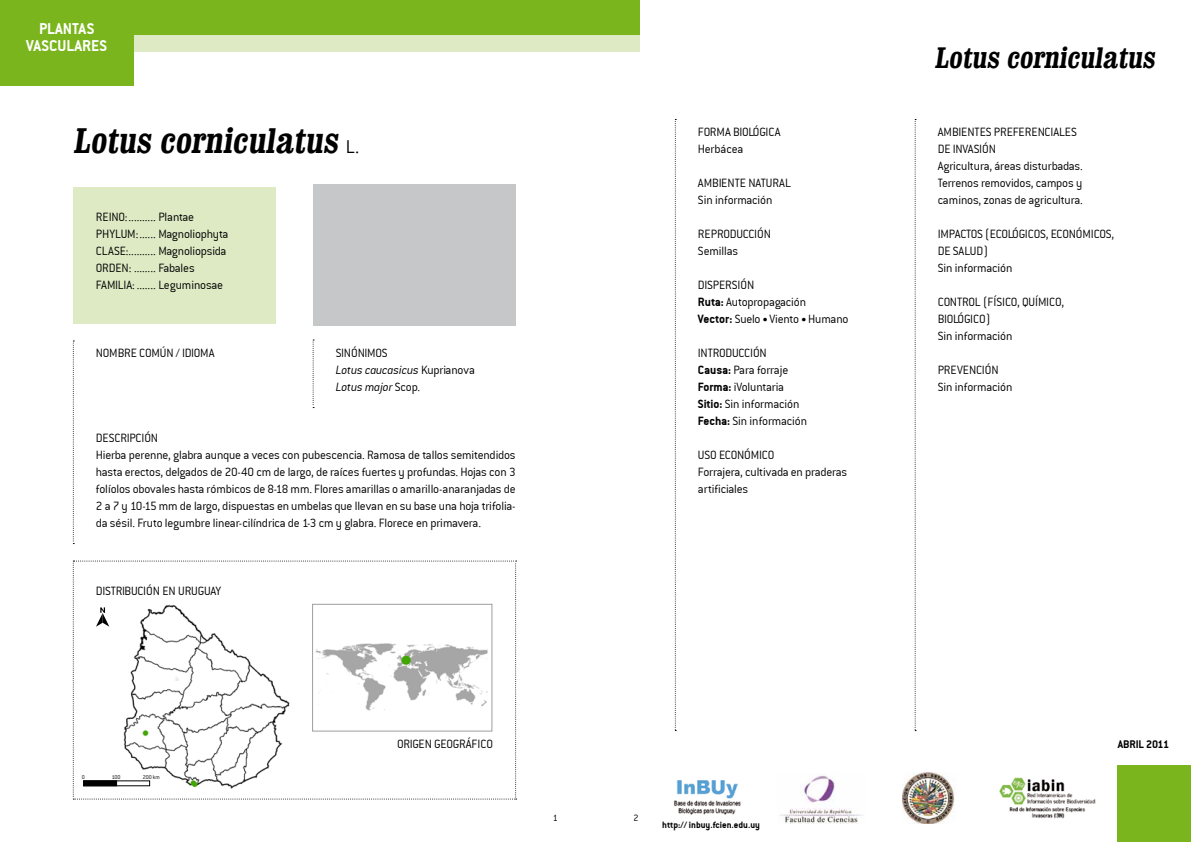
<style>
.page{position:relative;width:1191px;height:842px;background:#fff}
.page>*{position:absolute;margin:0;border:0;box-sizing:border-box;transform-origin:0 0}
.t1{font:700 condensed 36px "Clarendon";color:#000}
.t2{font:700 condensed 30px "Clarendon";color:#000}
.t3{font:17px/17px "Conduit ITCTT Bold";color:#fff;text-align:center}
.t4{font:13px/17px "Conduit ITCTT Light";letter-spacing:-.015em;color:#000}
.t5{font:italic 13px/17px "Conduit ITCTT Light";letter-spacing:-.015em;color:#000}
.t6{font:12px "Conduit ITCTT Bold";letter-spacing:-.01em;color:#000}
.t7{font:10px "Conduit ITCTT Bold";color:#000}
.t8{font:10px "Conduit ITCTT Light";color:#000}
.t9{font:6px "Conduit ITCTT Light";color:#000}
.s1{font-family:"Conduit ITCTT Light";font-weight:400;font-stretch:normal;font-size:20px}
.s2{font-style:normal}
.s3{font-family:"Conduit ITCTT Bold"}
.s4{font-family:"Conduit ITCTT Bold";font-size:11px}
</style>
<div class="page">
<div style="left:73px;top:187px;width:203px;height:136px;background:#ddeac4"></div>
<div style="left:0;top:34px;width:639px;height:17px;background:#ddeac4"></div>
<div style="left:0;top:0;width:639px;height:34px;background:#7ab51d"></div>
<div style="left:0;top:0;width:133px;height:85px;background:#7ab51d"></div>
<div style="left:1117px;top:765px;width:74px;height:77px;background:#7ab51d"></div>
<svg style="left:73px;top:340px;width:1px;height:204px"></svg>
<svg style="left:313px;top:340px;width:1px;height:68px"></svg>
<img style="left:674px;top:780px;width:67px;height:35px">
<img style="left:902px;top:773px;width:53px;height:51px">
<img style="left:780px;top:775px;width:83px;height:48px">
<img style="left:999px;top:778px;width:96px;height:41px">
<svg style="left:675px;top:119px;width:1px;height:612px"></svg>
<svg style="left:914px;top:119px;width:2px;height:612px"></svg>
<div style="left:314px;top:184px;width:201px;height:142px;background:#c6c7c8"></div>
<svg style="left:73px;top:561px;width:443px;height:238px"></svg>
<h3 class="t3" style="left:26px;top:20px;width:82px">PLANTAS<br>VASCULARES</h3>
<h1 class="t1" style="left:73px;top:118px;width:287px">Lotus corniculatus <span class="s1">L .</span></h1>
<p class="t4" style="left:96px;top:208px;width:134px">REINO:.......... Plantae<br>PHYLUM:...... Magnoliophyta<br>CLASE:.......... Magnoliopsida<br>ORDEN: ........ Fabales<br>FAMILIA: ....... Leguminosae</p>
<p class="t4" style="left:96px;top:344px;width:120px">NOMBRE COMÚN / IDIOMA</p>
<p class="t5" style="left:336px;top:345px;width:141px"><span class="s2">SINÓNIMOS<br></span>Lotus caucasicus <span class="s2">Kuprianova<br></span>Lotus major <span class="s2">Scop.</span></p>
<p class="t4" style="left:96px;top:429px;width:421px">DESCRIPCIÓN<br>Hierba perenne, glabra aunque a veces con pubescencia. Ramosa de tallos semitendidos hasta erectos, delgados de 20-40 cm de largo, de raíces fuertes y profundas. Hojas con 3 folíolos obovales hasta rómbicos de 8-18 mm. Flores amarillas o amarillo-anaranjadas de 2 a 7 y 10-15 mm de largo, dispuestas en umbelas que llevan en su base una hoja trifolia&shy;da sésil. Fruto legumbre linear-cilíndrica de 1-3 cm y glabra. Florece en primavera.</p>
<p class="t4" style="left:96px;top:582px;width:127px">DISTRIBUCIÓN EN URUGUAY</p>
<p class="t4" style="left:698px;top:123px;width:84px">FORMA BIOlÓGICA<br>Herbácea</p>
<p class="t4" style="left:698px;top:174px;width:13px">Ambiente</p>
<p class="t4" style="left:698px;top:174px;width:76px;text-indent:50px">natural<br>Sin información</p>
<p class="t4" style="left:698px;top:225px;width:42px">Reproducción<br>Semillas</p>
<p class="t4" style="left:698px;top:276px;width:152px">Dispersión<br><span class="s3">Ruta:</span> Autopropagación<br><span class="s3">Vector:</span> Suelo <span class="s4">•</span> Viento <span class="s4">•</span> Humano</p>
<p class="t4" style="left:698px;top:344px;width:111px">Introducción<br><span class="s3">Causa:</span> Para forraje<br><span class="s3">Forma:</span> iVoluntaria<br><span class="s3">Sitio:</span> Sin información<br><span class="s3">Fecha:</span> Sin información</p>
<p class="t4" style="left:698px;top:446px;width:151px">USO ECONÓMICO<br>Forrajera, cultivada en praderas artificiales</p>
<p class="t9" style="left:82px;top:773px;width:5px">0</p>
<p class="t9" style="left:112px;top:773px;width:10px">100</p>
<p class="t9" style="left:143px;top:773px;width:19px">200 km</p>
<p class="t4" style="left:397px;top:735px;width:97px">ORIGEN GEOGRÁFICO</p>
<p class="t8" style="left:553px;top:812px;width:7px">1</p>
<p class="t8" style="left:633px;top:812px;width:7px">2</p>
<p class="t7" style="left:662px;top:819px;width:99px">http:// inbuy.fcien.edu.uy</p>
<h2 class="t2" style="left:934px;top:39px;width:227px">Lotus corniculatus</h2>
<p class="t4" style="left:937px;top:123px;width:13px">Ambientes</p>
<p class="t4" style="left:994px;top:123px;width:7px">preferenciales</p>
<p class="t4" style="left:937px;top:141px;width:147px">de invasión<br>Agricultura, áreas disturbadas.<br>Terrenos removidos, campos y caminos, zonas de agricultura.</p>
<p class="t4" style="left:937px;top:226px;width:10px">Impactos</p>
<p class="t4" style="left:985px;top:226px;width:12px">(ecológicos</p>
<p class="t4" style="left:1045px;top:226px;width:70px">, ECONÓMICOS,</p>
<p class="t4" style="left:937px;top:243px;width:76px">DE SALUD)<br>Sin información</p>
<p class="t4" style="left:937px;top:294px;width:13px">Control</p>
<p class="t4" style="left:983px;top:294px;width:62px">(físico, químico</p>
<p class="t4" style="left:1061px;top:294px;width:4px">,</p>
<p class="t4" style="left:937px;top:311px;width:7px">biológico</p>
<p class="t4" style="left:937px;top:311px;width:76px;text-indent:48px">)<br>Sin información</p>
<p class="t4" style="left:937px;top:362px;width:76px">Prevención<br>Sin información</p>
<p class="t6" style="left:1117px;top:737px;width:53px">ABRIL 2011</p>
</div>
